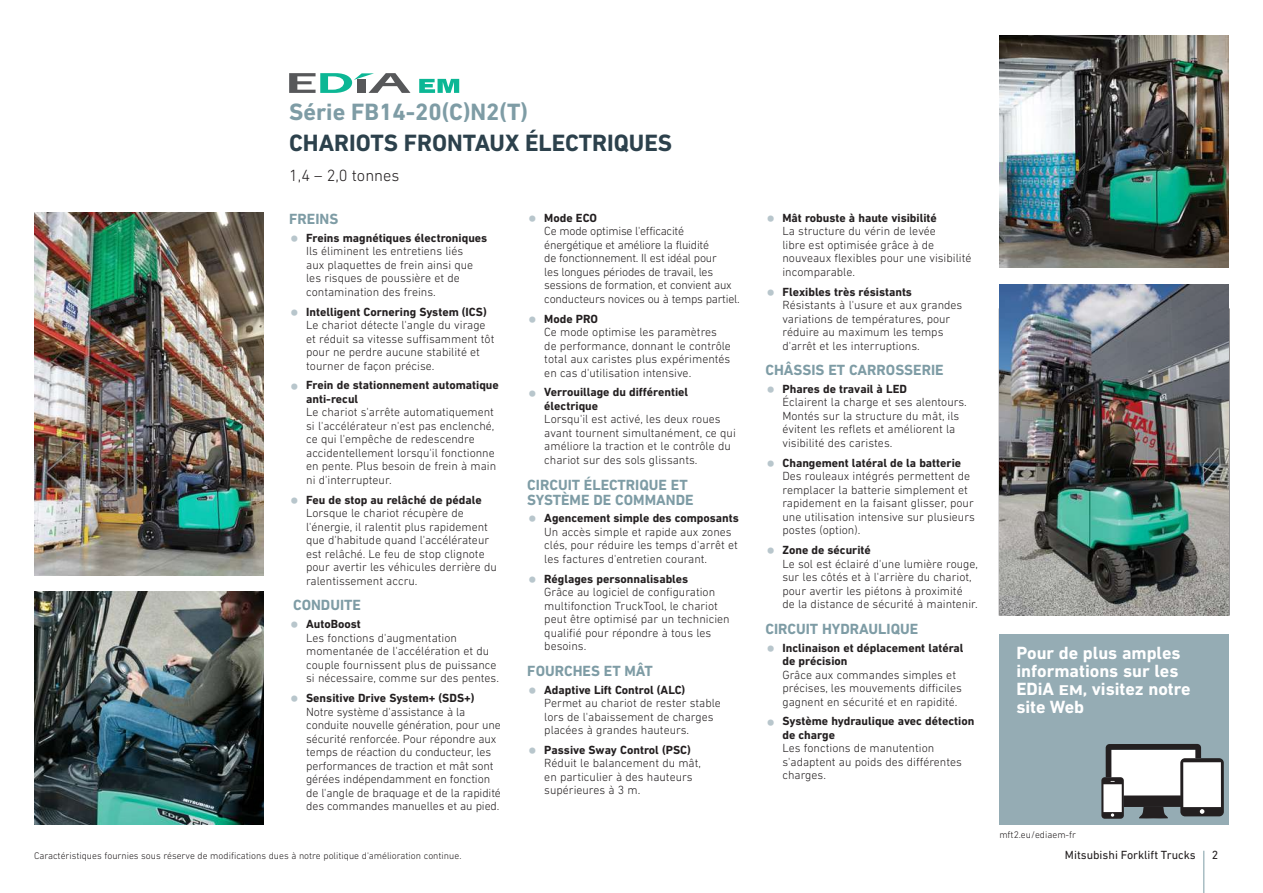
<style>
.page{position:relative;width:1263px;height:893px;background:#fff}
.page>*{position:absolute;margin:0;border:0;box-sizing:border-box;transform-origin:0 0}
.t1{font:700 24px "DIN Next LT Pro";color:#2c414c}
.t2{font:700 24px "DIN Next LT Pro";color:#7e9ca5}
.t3{font:700 18px/18px "DIN Next LT Pro";color:#fff}
.t4{font:300 16.5px "DIN Next LT Pro";color:#231f20}
.t5{font:700 15px/15px "DIN Next LT Pro";color:#7e9ca5}
.t6{font:300 12px/13.5px "DIN Next LT Pro";color:#231f20}
.t7{font:300 12px/13.5px "DIN Next LT Pro";letter-spacing:-.02em;color:#231f20}
.t8{font:700 12px/13.5px "DIN Next LT Pro";color:#231f20}
.t9{font:12px "DIN Next LT Pro";color:#231f20}
.t10{font:300 9.75px "DIN Next LT Pro";color:#231f20}
.s1{font-weight:400;font-size:24px;color:#b8c6cc}
.s2{font-weight:700}
.s3{font-size:14.4px}
</style>
<div class="page">
<div style="left:999px;top:634px;width:230px;height:191px;background:#95acb4"></div>
<svg style="left:289px;top:73px;width:121px;height:20px"></svg>
<svg style="left:419px;top:79px;width:40px;height:14px"></svg>
<div style="left:1111px;top:750px;width:84px;height:46px;background:#fff"></div>
<svg style="left:1139px;top:807px;width:29px;height:12px"></svg>
<div style="left:1101px;top:777px;width:23px;height:42px;background:#231f20;border-radius:3px"></div>
<svg style="left:1111px;top:813px;width:3px;height:4px"></svg>
<div style="left:1103px;top:784px;width:19px;height:28px;background:#fff"></div>
<div style="left:1180px;top:758px;width:44px;height:58px;background:#231f20;border-radius:5px"></div>
<svg style="left:1200px;top:809px;width:4px;height:5px"></svg>
<div style="left:1183px;top:762px;width:38px;height:45px;background:#fff"></div>
<svg style="left:1106px;top:744px;width:95px;height:38px"></svg>
<div style="left:1124px;top:795px;width:57px;height:12px;background:#231f20"></div>
<img style="left:999px;top:285px;width:230px;height:330px">
<img style="left:34px;top:213px;width:230px;height:362px">
<img style="left:999px;top:35px;width:230px;height:233px">
<img style="left:34px;top:591px;width:229px;height:234px">
<hr style="left:1203px;top:851px;width:1px;height:42px;background:#7e9ca5">
<h1 class="t2" style="left:289px;top:98px;width:240px">Série FB14-20(C)N2(T)</h1>
<h1 class="t1" style="left:289px;top:129px;width:385px">CHARIOTS FRONTAUX ÉLECTRIQUES</h1>
<h3 class="t4" style="left:289px;top:165px;width:112px">1,4 – 2,0 tonnes</h3>
<p class="t5" style="left:289px;top:211px;width:51px">FREINS</p>
<p class="t6" style="left:306px;top:231px;width:183px;text-indent:-17px"><span class="s1">•</span> <span class="s2">Freins magnétiques électroniques<br></span>Ils éliminent les entretiens liés<br>aux plaquettes de frein ainsi que les risques de poussière et de contamination des freins.</p>
<p class="t6" style="left:306px;top:305px;width:190px;text-indent:-17px"><span class="s1">•</span> <span class="s2">Intelligent Cornering System (ICS)<br></span>Le chariot détecte l'angle du virage et réduit sa vitesse suffisamment tôt pour ne perdre aucune stabilité et tourner de façon précise.</p>
<p class="t8" style="left:306px;top:378px;width:194px;text-indent:-17px"><span class="s1">•</span> Frein de stationnement automatique anti-recul</p>
<p class="t6" style="left:306px;top:405px;width:192px">Le chariot s'arrête automatiquement si l'accélérateur n'est pas enclenché, ce qui l'empêche de redescendre accidentellement lorsqu'il fonctionne en pente. Plus besoin de frein à main ni d'interrupteur.</p>
<p class="t6" style="left:306px;top:493px;width:192px;text-indent:-17px"><span class="s1">•</span> <span class="s2">Feu de stop au relâché de pédale </span>Lorsque le chariot récupère de l'énergie, il ralentit plus rapidement que d'habitude quand l'accélérateur est relâché. Le feu de stop clignote pour avertir les véhicules derrière du ralentissement accru.</p>
<p class="t5" style="left:293px;top:598px;width:69px">CONDUITE</p>
<p class="t6" style="left:306px;top:617px;width:194px;text-indent:-17px"><span class="s1">•</span> <span class="s2">AutoBoost<br></span>Les fonctions d'augmentation momentanée de l'accélération et du couple fournissent plus de puissance si nécessaire, comme sur des pentes.</p>
<p class="t6" style="left:306px;top:691px;width:196px;text-indent:-17px"><span class="s1">•</span> <span class="s2">Sensitive Drive System+ (SDS+)<br></span>Notre système d'assistance à la conduite nouvelle génération, pour une sécurité renforcée. Pour répondre aux temps de réaction du conducteur, les performances de traction et mât sont gérées indépendamment en fonction de l'angle de braquage et de la rapidité des commandes manuelles et au pied.</p>
<p class="t10" style="left:34px;top:850px;width:429px">Caractéristiques fournies sous réserve de modifications dues à notre politique d'amélioration continue.</p>
<p class="t7" style="left:544px;top:211px;width:197px;text-indent:-17px"><span class="s1">•</span> <span class="s2">Mode ECO<br></span>Ce mode optimise l'efficacité énergétique et améliore la fluidité<br>de fonctionnement. Il est idéal pour<br>les longues périodes de travail, les sessions de formation, et convient aux conducteurs novices ou à temps partiel.</p>
<p class="t6" style="left:544px;top:312px;width:188px;text-indent:-17px"><span class="s1">•</span> <span class="s2">Mode PRO<br></span>Ce mode optimise les paramètres de performance, donnant le contrôle total aux caristes plus expérimentés en cas d'utilisation intensive.</p>
<p class="t8" style="left:544px;top:385px;width:145px;text-indent:-17px"><span class="s1">•</span> Verrouillage du différentiel électrique</p>
<p class="t6" style="left:544px;top:412px;width:193px">Lorsqu'il est activé, les deux roues avant tournent simultanément, ce qui améliore la traction et le contrôle du chariot sur des sols glissants.</p>
<p class="t5" style="left:527px;top:477px;width:168px">CIRCUIT ÉLECTRIQUE ET<br>SYSTÈME DE COMMANDE</p>
<p class="t6" style="left:544px;top:511px;width:196px;text-indent:-17px"><span class="s1">•</span> <span class="s2">Agencement simple des composants </span>Un accès simple et rapide aux zones clés, pour réduire les temps d'arrêt et les factures d'entretien courant.</p>
<p class="t6" style="left:544px;top:572px;width:187px;text-indent:-17px"><span class="s1">•</span> <span class="s2">Réglages personnalisables<br></span>Grâce au logiciel de configuration multifonction TruckTool, le chariot peut être optimisé par un technicien qualifié pour répondre à tous les besoins.</p>
<p class="t5" style="left:527px;top:663px;width:127px">FOURCHES ET MÂT</p>
<p class="t6" style="left:544px;top:683px;width:178px;text-indent:-17px"><span class="s1">•</span> <span class="s2">Adaptive Lift Control (ALC)<br></span>Permet au chariot de rester stable lors de l'abaissement de charges placées à grandes hauteurs.</p>
<p class="t6" style="left:544px;top:743px;width:158px;text-indent:-17px"><span class="s1">•</span> <span class="s2">Passive Sway Control (PSC)<br></span>Réduit le balancement du mât, en particulier à des hauteurs supérieures à 3 m.</p>
<p class="t6" style="left:782px;top:211px;width:191px;text-indent:-17px"><span class="s1">•</span> <span class="s2">Mât robuste à haute visibilité<br></span>La structure du vérin de levée<br>libre est optimisée grâce à de nouveaux flexibles pour une visibilité incomparable.</p>
<p class="t6" style="left:782px;top:285px;width:181px;text-indent:-17px"><span class="s1">•</span> <span class="s2">Flexibles très résistants<br></span>Résistants à l'usure et aux grandes variations de températures, pour réduire au maximum les temps d'arrêt et les interruptions.</p>
<p class="t5" style="left:765px;top:362px;width:180px">CHÂSSIS ET CARROSSERIE</p>
<p class="t6" style="left:782px;top:382px;width:186px;text-indent:-17px"><span class="s1">•</span> <span class="s2">Phares de travail à LED<br></span>Éclairent la charge et ses alentours.<br>Montés sur la structure du mât, ils évitent les reflets et améliorent la visibilité des caristes.</p>
<p class="t6" style="left:782px;top:456px;width:194px;text-indent:-17px"><span class="s1">•</span> <span class="s2">Changement latéral de la batterie </span>Des rouleaux intégrés permettent de remplacer la batterie simplement et rapidement en la faisant glisser, pour une utilisation intensive sur plusieurs postes (option).</p>
<p class="t6" style="left:782px;top:543px;width:197px;text-indent:-17px"><span class="s1">•</span> <span class="s2">Zone de sécurité<br></span>Le sol est éclairé d'une lumière rouge, sur les côtés et à l'arrière du chariot, pour avertir les piétons à proximité de la distance de sécurité à maintenir.</p>
<p class="t5" style="left:765px;top:621px;width:154px">CIRCUIT HYDRAULIQUE</p>
<p class="t8" style="left:782px;top:641px;width:182px;text-indent:-17px"><span class="s1">•</span> Inclinaison et déplacement latéral de précision</p>
<p class="t6" style="left:782px;top:668px;width:181px">Grâce aux commandes simples et précises, les mouvements difficiles gagnent en sécurité et en rapidité.</p>
<p class="t8" style="left:782px;top:715px;width:193px;text-indent:-17px"><span class="s1">•</span> Système hydraulique avec détection de charge</p>
<p class="t6" style="left:782px;top:741px;width:181px">Les fonctions de manutention s'adaptent au poids des différentes charges.</p>
<h2 class="t3" style="left:1016px;top:644px;width:176px">Pour de plus amples informations sur les<br>EDiA <span class="s3">EM</span>, visitez notre site Web</h2>
<p class="t10" style="left:999px;top:829px;width:78px">mft2.eu/ediaem-fr</p>
<p class="t9" style="left:1065px;top:848px;width:132px">Mitsubishi Forklift Trucks</p>
<p class="t9" style="left:1212px;top:848px;width:8px">2</p>
</div>
